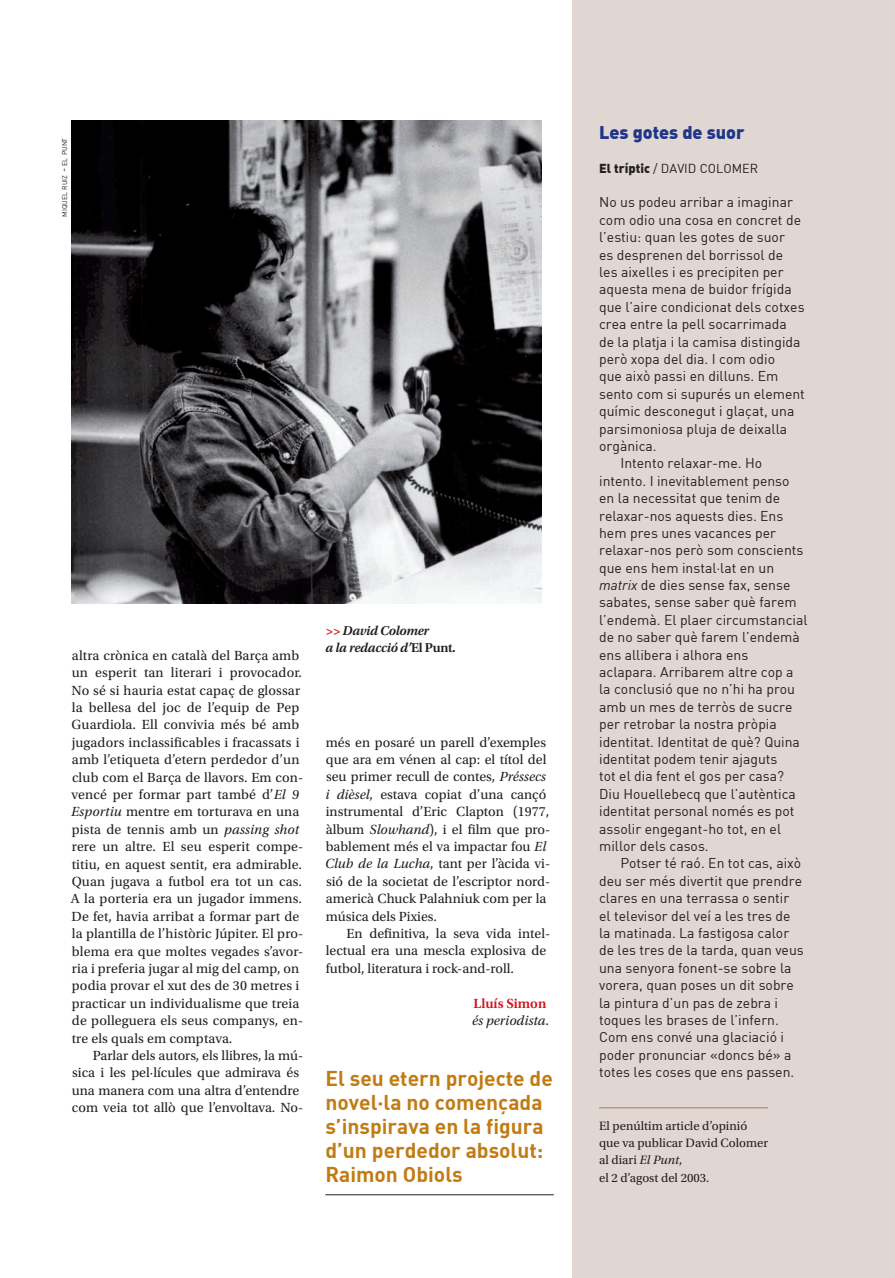
<style>
.page{position:relative;width:895px;height:1278px;background:#fff}
.page>*{position:absolute;margin:0;border:0;box-sizing:border-box;transform-origin:0 0}
.t1{font:21px/24px "DIN Bold";color:#c27b11}
.t2{font:18px "DIN Black Alternate";color:#1e358b}
.t3{font:13.95px "DIN";color:#231f20}
.t4{font:13.95px/17.4px "Utopia Std";letter-spacing:.005em;color:#231f20}
.t5{font:italic 13.95px/17.4px "Utopia Std";color:#231f20}
.t6{font:italic 600 13.5px/17.4px "Utopia Std";letter-spacing:-.02em;color:#231f20}
.t7{font:12.75px/17.4px "Utopia Std";color:#231f20}
.t8{font:12.75px "DIN";color:#231f20}
.t9{font:6.9px "DIN";color:#231f20}
.s1{font-size:9.75px}
.s2{font-style:italic}
.s3{color:#d2161e}
.s4{font-style:normal}
.s5{font-weight:600;font-style:normal;color:#d2161e}
.s6{font-family:"DIN Black Alternate"}
</style>
<div class="page">
<hr style="left:325px;top:1194px;width:228px;height:1px;background:#231f20">
<img style="left:72px;top:120px;width:469px;height:483px">
<div style="left:572px;top:0;width:322px;height:1278px;background:#e1d7d2"></div>
<hr style="left:599px;top:1107px;width:168px;height:1px;background:#a77964">
<p class="t9" style="left:60px;top:217px;width:81px;rotate:-90deg">miquel ruiz <span class="s1">-</span> el punt</p>
<p class="t4" style="left:71px;top:647px;width:234px">altra crònica en català del Barça amb un esperit tan literari i provocador.<br>No sé si hauria estat capaç de glossar la bellesa del joc de l’equip de Pep Guardiola. Ell convivia més bé amb jugadors inclassificables i fracassats i amb l’etiqueta d’etern perdedor d’un club com el Barça de llavors. Em con&shy;vencé per formar part també d’<span class="s2">El 9<br>Esportiu</span> mentre em torturava en una pista de tennis amb un <span class="s2">passing shot </span>rere un altre. El seu esperit compe&shy;titiu, en aquest sentit, era admirable.<br>Quan jugava a futbol era tot un cas.<br>A la porteria era un jugador immens.<br>De fet, havia arribat a formar part de la plantilla de l’històric Júpiter. El pro&shy;blema era que moltes vegades s’avor&shy;ria i preferia jugar al mig del camp, on podia provar el xut des de 30 metres i practicar un individualisme que treia de polleguera els seus companys, en&shy;tre els quals em comptava.</p>
<p class="t4" style="left:72px;top:1047px;width:233px;text-indent:21px">Parlar dels autors, els llibres, la mú&shy;sica i les pel·lícules que admirava és una manera com una altra d’entendre com veia tot allò que l’envoltava. No-</p>
<p class="t6" style="left:325px;top:622px;width:132px"><span class="s3">&gt;&gt;</span> David Colomer<br>a la redacció d’<span class="s4">El Punt.</span></p>
<p class="t4" style="left:325px;top:734px;width:226px">més en posaré un parell d’exemples que ara em vénen al cap: el títol del seu primer recull de contes, <span class="s2">Préssecs i dièsel</span>, estava copiat d’una cançó instrumental d’Eric Clapton (1977, àlbum <span class="s2">Slowhand</span>), i el film que pro&shy;bablement més el va impactar fou <span class="s2">El Club de la Lucha</span>, tant per l’àcida vi&shy;sió de la societat de l’escriptor nord&shy;americà Chuck Palahniuk com per la música dels Pixies.</p>
<p class="t4" style="left:326px;top:925px;width:226px;text-indent:21px">En definitiva, la seva vida intel&shy;lectual era una mescla explosiva de futbol, literatura i rock-and-roll.</p>
<p class="t5" style="left:472px;top:995px;width:78px"><span class="s5">Lluís Simon </span>és periodista<span class="s4">.</span></p>
<h1 class="t1" style="left:325px;top:1065px;width:229px">El seu etern projecte de novel·la no començada s’inspirava en la figura d’un perdedor absolut:<br>Raimon Obiols</h1>
<p class="t2" style="left:599px;top:120px;width:147px">Les gotes de suor</p>
<p class="t8" style="left:599px;top:160px;width:160px"><span class="s6">El tríptic</span> / DAVID COLOMER</p>
<p class="t3" style="left:599px;top:194px;width:195px">No us podeu arribar a imaginar</p>
<p class="t3" style="left:599px;top:211px;width:203px">com odio una cosa en concret de</p>
<p class="t3" style="left:599px;top:228px;width:187px">l’estiu: quan les gotes de suor</p>
<p class="t3" style="left:599px;top:246px;width:185px">es desprenen del borrissol de</p>
<p class="t3" style="left:599px;top:263px;width:186px">les aixelles i es precipiten per</p>
<p class="t3" style="left:599px;top:281px;width:194px">aquesta mena de buidor frígida</p>
<p class="t3" style="left:599px;top:298px;width:207px">que l’aire condicionat dels cotxes</p>
<p class="t3" style="left:599px;top:315px;width:189px">crea entre la pell socarrimada</p>
<p class="t3" style="left:599px;top:333px;width:203px">de la platja i la camisa distingida</p>
<p class="t3" style="left:599px;top:350px;width:177px">però xopa del dia. I com odio</p>
<p class="t3" style="left:599px;top:368px;width:181px">que això passi en dilluns. Em</p>
<p class="t3" style="left:599px;top:385px;width:207px">sento com si supurés un element</p>
<p class="t3" style="left:599px;top:402px;width:197px">químic desconegut i glaçat, una</p>
<p class="t3" style="left:599px;top:420px;width:189px">parsimoniosa pluja de deixalla</p>
<p class="t3" style="left:599px;top:437px;width:59px">orgànica.</p>
<p class="t3" style="left:620px;top:455px;width:143px">Intento relaxar-me. Ho</p>
<p class="t3" style="left:599px;top:472px;width:192px">intento. I inevitablement penso</p>
<p class="t3" style="left:599px;top:489px;width:183px">en la necessitat que tenim de</p>
<p class="t3" style="left:599px;top:507px;width:186px">relaxar-nos aquests dies. Ens</p>
<p class="t3" style="left:599px;top:524px;width:178px">hem pres unes vacances per</p>
<p class="t3" style="left:599px;top:542px;width:206px">relaxar-nos però som conscients</p>
<p class="t3" style="left:599px;top:559px;width:177px">que ens hem instal·lat en un</p>
<p class="t3" style="left:599px;top:576px;width:193px"><span class="s2">matrix</span> de dies sense fax, sense</p>
<p class="t3" style="left:599px;top:594px;width:199px">sabates, sense saber què farem</p>
<p class="t3" style="left:599px;top:611px;width:210px">l’endemà. El plaer circumstancial</p>
<p class="t3" style="left:599px;top:628px;width:202px">de no saber què farem l’endemà</p>
<p class="t3" style="left:599px;top:646px;width:151px">ens allibera i alhora ens</p>
<p class="t3" style="left:599px;top:663px;width:196px">aclapara. Arribarem altre cop a</p>
<p class="t3" style="left:599px;top:681px;width:197px">la conclusió que no n’hi ha prou</p>
<p class="t3" style="left:599px;top:698px;width:195px">amb un mes de terròs de sucre</p>
<p class="t3" style="left:599px;top:715px;width:179px">per retrobar la nostra pròpia</p>
<p class="t3" style="left:599px;top:733px;width:202px">identitat. Identitat de què? Quina</p>
<p class="t3" style="left:599px;top:750px;width:180px">identitat podem tenir ajaguts</p>
<p class="t3" style="left:599px;top:768px;width:186px">tot el dia fent el gos per casa?</p>
<p class="t3" style="left:599px;top:785px;width:198px">Diu Houellebecq que l’autèntica</p>
<p class="t3" style="left:599px;top:802px;width:197px">identitat personal només es pot</p>
<p class="t3" style="left:599px;top:820px;width:183px">assolir engegant-ho tot, en el</p>
<p class="t3" style="left:599px;top:837px;width:111px">millor dels casos.</p>
<p class="t3" style="left:620px;top:855px;width:182px">Potser té raó. En tot cas, això</p>
<p class="t3" style="left:599px;top:872px;width:204px">deu ser més divertit que prendre</p>
<p class="t3" style="left:599px;top:889px;width:191px">clares en una terrassa o sentir</p>
<p class="t3" style="left:599px;top:907px;width:193px">el televisor del veí a les tres de</p>
<p class="t3" style="left:599px;top:924px;width:191px">la matinada. La fastigosa calor</p>
<p class="t3" style="left:599px;top:942px;width:206px">de les tres de la tarda, quan veus</p>
<p class="t3" style="left:599px;top:959px;width:194px">una senyora fonent-se sobre la</p>
<p class="t3" style="left:599px;top:976px;width:196px">vorera, quan poses un dit sobre</p>
<p class="t3" style="left:599px;top:994px;width:180px">la pintura d’un pas de zebra i</p>
<p class="t3" style="left:599px;top:1011px;width:181px">toques les brases de l’infern.</p>
<p class="t3" style="left:599px;top:1029px;width:186px">Com ens convé una glaciació i</p>
<p class="t3" style="left:599px;top:1046px;width:194px">poder pronunciar «doncs bé» a</p>
<p class="t3" style="left:599px;top:1063px;width:197px">totes les coses que ens passen.</p>
<p class="t7" style="left:599px;top:1117px;width:170px">El penúltim article d’opinió que va publicar David Colomer al diari <span class="s2">El Punt</span>,<br>el 2 d’agost del 2003.</p>
</div>
